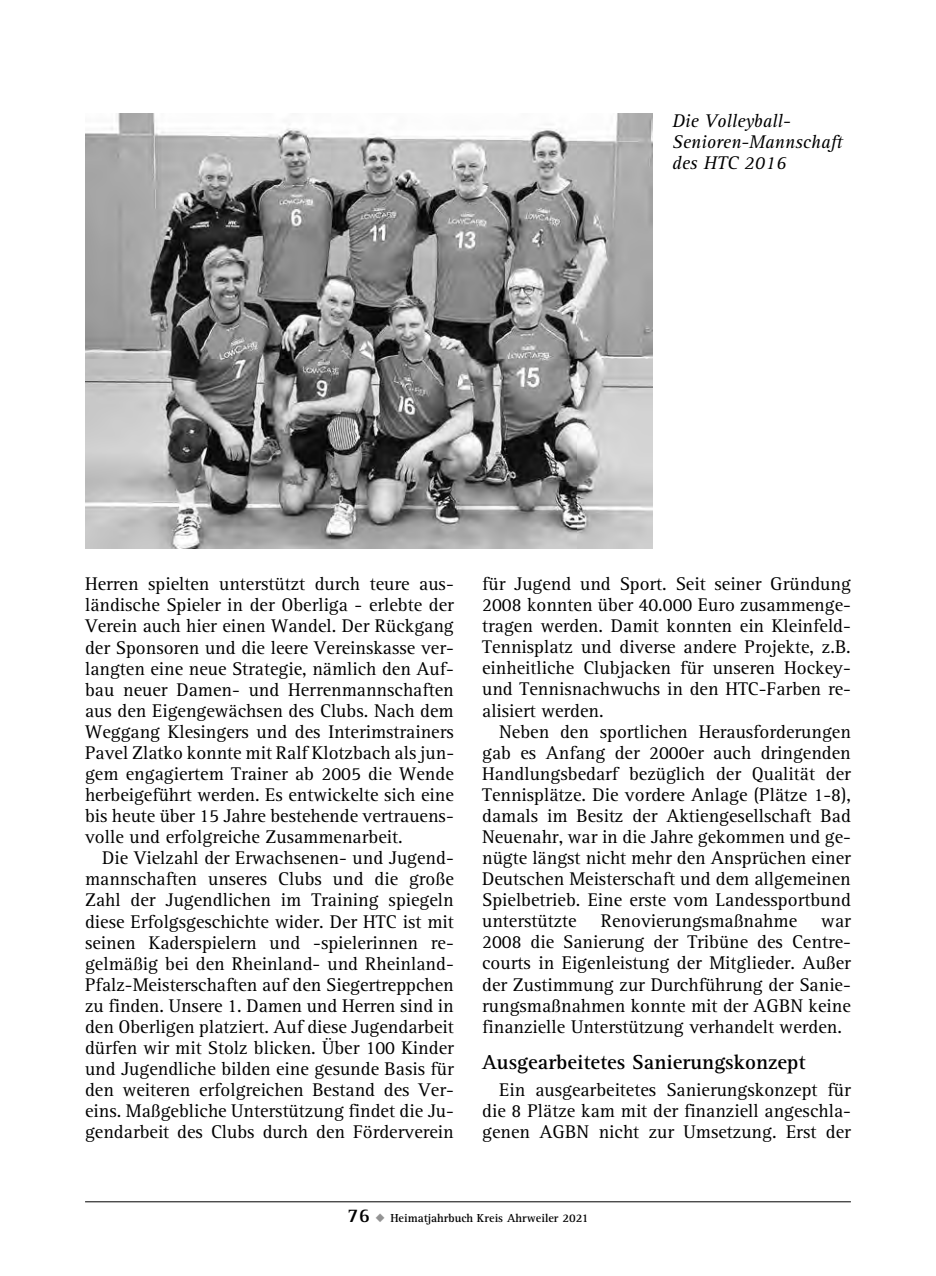
<style>
.page{position:relative;width:936px;height:1276px;background:#fff}
.page>*{position:absolute;margin:0;border:0;box-sizing:border-box;transform-origin:0 0}
.t1{font:700 21px "AT Rotis Serif";color:#000}
.t2{font:19px/21px "AT Rotis Serif";color:#000;text-align:justify}
.t3{font:italic 19px/21px "AT Rotis Serif";color:#000}
.t4{font:700 12px "AT Rotis Serif";color:#000}
.s1{font-size:20px}
.s2{color:#939393}
</style>
<div class="page">
<hr style="left:85px;top:1201px;width:765px;height:1px;background:#000">
<img style="left:85px;top:113px;width:567px;height:436px">
<p class="t3" style="left:672px;top:111px;width:172px">Die Volleyball-<br>Senioren-Mannschaft des HTC 2016</p>
<p class="t2" style="left:85px;top:574px;width:370px">Herren spielten unterstützt durch teure aus&shy;ländische Spieler in der Oberliga - erlebte der Verein auch hier einen Wandel. Der Rückgang der Sponsoren und die leere Vereinskasse ver&shy;langten eine neue Strategie, nämlich den Auf&shy;bau neuer Damen- und Herrenmannschaften aus den Eigengewächsen des Clubs. Nach dem Weggang Klesingers und des Interimstrainers Pavel Zlatko konnte mit Ralf Klotzbach als jun&shy;gem engagiertem Trainer ab 2005 die Wende herbeigeführt werden. Es entwickelte sich eine bis heute über 15 Jahre bestehende vertrauens&shy;volle und erfolgreiche Zusammenarbeit.</p>
<p class="t2" style="left:85px;top:848px;width:370px;text-indent:17px">Die Vielzahl der Erwachsenen- und Jugend&shy;mannschaften unseres Clubs und die große Zahl der Jugendlichen im Training spiegeln diese Erfolgsgeschichte wider. Der HTC ist mit seinen Kaderspielern und -spielerinnen re&shy;gelmäßig bei den Rheinland- und Rheinland-Pfalz-Meisterschaften auf den Siegertreppchen zu finden. Unsere 1. Damen und Herren sind in den Oberligen platziert. Auf diese Jugendarbeit dürfen wir mit Stolz blicken. Über 100 Kinder und Jugendliche bilden eine gesunde Basis für den weiteren erfolgreichen Bestand des Ver&shy;eins. Maßgebliche Unterstützung findet die Ju&shy;gendarbeit des Clubs durch den Förderverein</p>
<p class="t2" style="left:482px;top:574px;width:370px">für Jugend und Sport. Seit seiner Gründung 2008 konnten über 40.000 Euro zusammenge&shy;tragen werden. Damit konnten ein Kleinfeld-Tennisplatz und diverse andere Projekte, z.B. einheitliche Clubjacken für unseren Hockey&shy;und Tennisnachwuchs in den HTC-Farben re&shy;alisiert werden.</p>
<p class="t2" style="left:482px;top:721px;width:370px;text-indent:17px">Neben den sportlichen Herausforderungen gab es Anfang der 2000er auch dringenden Handlungsbedarf bezüglich der Qualität der Tennisplätze. Die vordere Anlage (Plätze 1-8), damals im Besitz der Aktiengesellschaft Bad Neuenahr, war in die Jahre gekommen und ge&shy;nügte längst nicht mehr den Ansprüchen einer Deutschen Meisterschaft und dem allgemeinen Spielbetrieb. Eine erste vom Landessportbund unterstützte</p>
<p class="t2" style="left:600px;top:911px;width:198px">Renovierungsmaßnahme</p>
<p class="t2" style="left:482px;top:911px;width:370px;text-indent:339px">war 2008 die Sanierung der Tribüne des Centre&shy;courts in Eigenleistung der Mitglieder. Außer der Zustimmung zur Durchführung der Sanie&shy;rungsmaßnahmen konnte mit der AGBN keine finanzielle Unterstützung verhandelt werden.</p>
<p class="t1" style="left:482px;top:1050px;width:325px">Ausgearbeitetes Sanierungskonzept</p>
<p class="t2" style="left:482px;top:1080px;width:370px;text-indent:17px">Ein ausgearbeitetes Sanierungskonzept für die 8 Plätze kam mit der finanziell angeschla&shy;genen AGBN nicht zur Umsetzung. Erst der</p>
<p class="t4" style="left:347px;top:1210px;width:242px"><span class="s1">76</span> <span class="s2">◆</span> Heimatjahrbuch Kreis Ahrweiler 2021</p>
</div>
